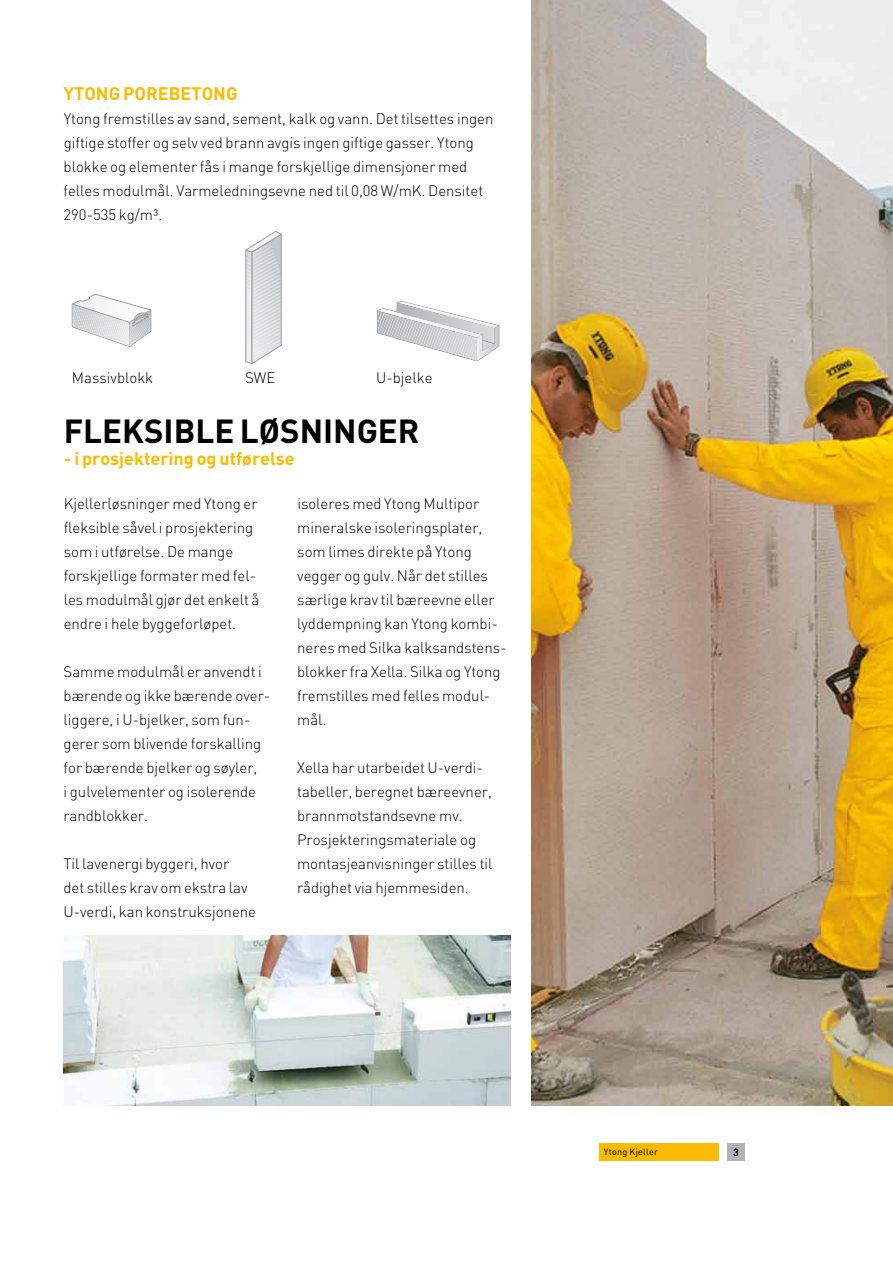
<style>
.page{position:relative;width:893px;height:1263px;background:#fff}
.page>*{position:absolute;margin:0;border:0;box-sizing:border-box;transform-origin:0 0}
.t1{font:700 33px "DIN";color:#000}
.t2{font:700 18px "DIN";color:#fabb00}
.t3{font:300 15px/24px "DIN";color:#000}
.t4{font:700 10.5px "DIN";color:#000}
.t5{font:9px "DIN";letter-spacing:.025em;color:#000}
</style>
<div class="page">
<div style="left:727px;top:1144px;width:17px;height:17px;background:#b1b3b4"></div>
<div style="left:600px;top:1144px;width:119px;height:17px;background:#fabb00"></div>
<img style="left:531px;top:0;width:362px;height:1106px">
<svg style="left:72px;top:294px;width:80px;height:53px"></svg>
<svg style="left:377px;top:301px;width:123px;height:61px"></svg>
<svg style="left:245px;top:231px;width:37px;height:133px;background:#dadbdb"></svg>
<img style="left:64px;top:935px;width:446px;height:171px">
<p class="t2" style="left:64px;top:81px;width:175px">YTONG POREBETONG</p>
<p class="t3" style="left:64px;top:106px;width:431px">Ytong fremstilles av sand, sement, kalk og vann. Det tilsettes ingen giftige stoffer og selv ved brann avgis ingen giftige gasser. Ytong blokke og elementer fås i mange forskjellige dimensjoner med felles modulmål. Varmeledningsevne ned til 0,08 W/mK. Densitet 290-535 kg/m³.</p>
<p class="t3" style="left:72px;top:365px;width:83px">Massivblokk</p>
<p class="t3" style="left:245px;top:365px;width:32px">SWE</p>
<p class="t3" style="left:376px;top:365px;width:58px">U-bjelke</p>
<h1 class="t1" style="left:64px;top:410px;width:357px">FLEKSIBLE LØSNINGER</h1>
<p class="t2" style="left:64px;top:446px;width:232px">- I PROSJEKTERING OG UTFØRELSE</p>
<p class="t3" style="left:64px;top:492px;width:197px">Kjellerløsninger med Ytong er fleksible såvel i prosjektering som i utførelse. De mange forskjellige formater med fel&shy;les modulmål gjør det enkelt å endre i hele byggeforløpet.</p>
<p class="t3" style="left:64px;top:660px;width:208px">Samme modulmål er anvendt i bærende og ikke bærende over&shy;liggere, i U-bjelker, som fun&shy;gerer som blivende forskalling for bærende bjelker og søyler,<br>i gulvelementer og isolerende randblokker.</p>
<p class="t3" style="left:63px;top:852px;width:194px">Til lavenergi byggeri, hvor<br>det stilles krav om ekstra lav<br>U-verdi, kan konstruksjonene</p>
<p class="t3" style="left:297px;top:492px;width:211px">isoleres med Ytong Multipor mineralske isoleringsplater, som limes direkte på Ytong vegger og gulv. Når det stilles særlige krav til bæreevne eller lyddempning kan Ytong kombi&shy;neres med Silka kalksandstens&shy;blokker fra Xella. Silka og Ytong fremstilles med felles modul&shy;mål.</p>
<p class="t3" style="left:297px;top:756px;width:197px">Xella har utarbeidet U-verdi&shy;tabeller, beregnet bæreevner, brannmotstandsevne mv.<br>Prosjekteringsmateriale og montasjeanvisninger stilles til rådighet via hjemmesiden.</p>
<p class="t5" style="left:604px;top:1146px;width:55px">Ytong Kjeller</p>
<p class="t4" style="left:733px;top:1145px;width:7px">3</p>
</div>
